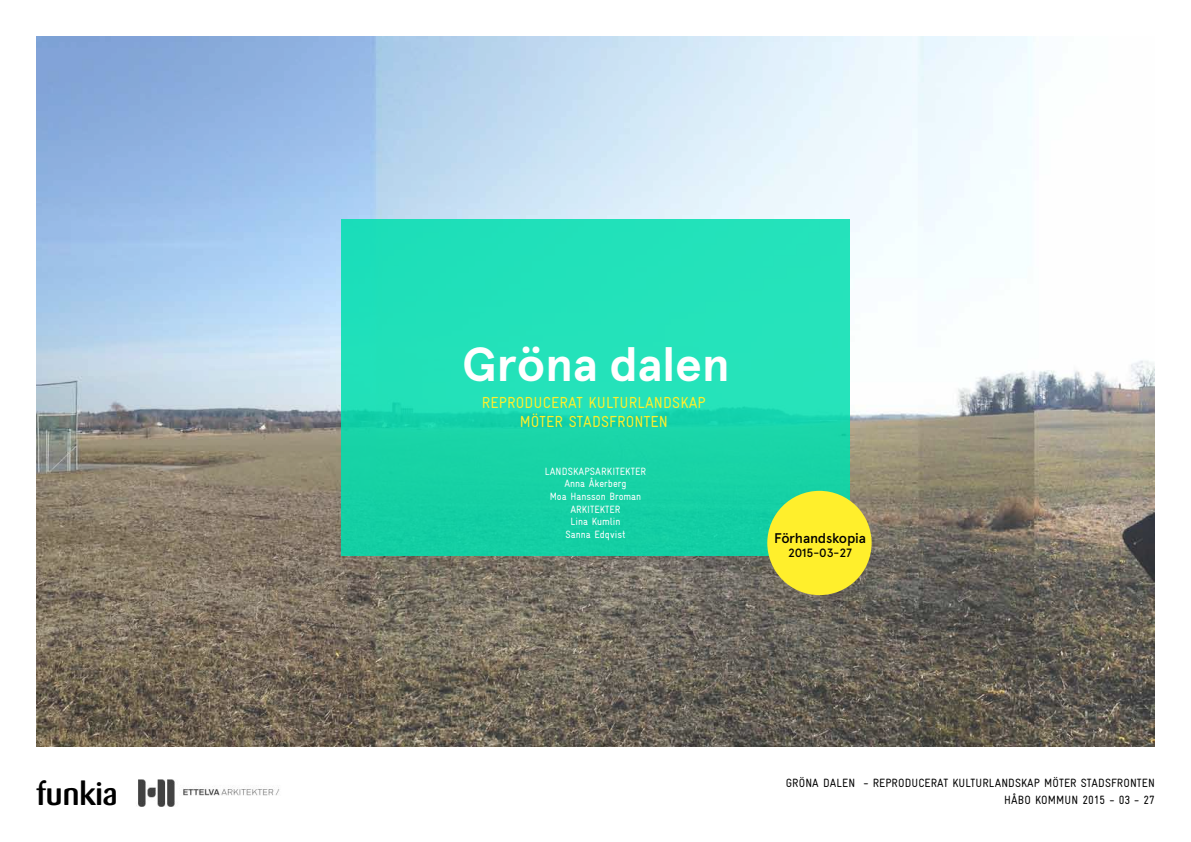
<style>
.page{position:relative;width:1191px;height:842px;background:#fff}
.page>*{position:absolute;margin:0;border:0;box-sizing:border-box;transform-origin:0 0}
.t1{font:700 47.9px "Apercu";letter-spacing:-.005em;color:#fff}
.t2{font:500 32.1px "Barmeno";color:#000}
.t3{font:16px/19.2px "Gravur Condensed";letter-spacing:.01em;color:#ffef2c;text-align:center}
.t4{font:500 14px "Apercu";letter-spacing:-.015em;color:#000}
.t5{font:12px/16.9px "Gravur Condensed";letter-spacing:.01em;color:#000;text-align:right}
.t6{font:500 12px "Apercu";letter-spacing:-.015em;color:#000}
.t7{font:10.6px "Gravur Condensed";color:#fff}
</style>
<div class="page">
<img style="left:136px;top:779px;width:144px;height:28px">
<img style="left:36px;top:36px;width:1118px;height:710px">
<div style="left:341px;top:219px;width:508px;height:337px;background:linear-gradient(to bottom,#27e7c1,#14cea2)"></div>
<div style="left:767px;top:491px;width:104px;height:104px;background:#ffef2c;border-radius:50%"></div>
<h1 class="t1" style="left:462px;top:335px;width:269px">Gröna dalen</h1>
<h3 class="t3" style="left:482px;top:393px;width:225px">REPRODUCERAT KULTURLANDSKAP<br>MÖTER STADSFRONTEN</h3>
<p class="t7" style="left:544px;top:465px;width:7px">landskapsark</p>
<p class="t7" style="left:612px;top:465px;width:10px">itekter</p>
<p class="t7" style="left:564px;top:478px;width:64px">Anna Åkerberg</p>
<p class="t7" style="left:549px;top:490px;width:93px">Moa Hansson Broman</p>
<p class="t7" style="left:570px;top:503px;width:52px">ARKITEKTER</p>
<p class="t7" style="left:570px;top:516px;width:51px">Lina Kumlin</p>
<p class="t7" style="left:565px;top:529px;width:61px">Sanna Edqvist</p>
<h3 class="t4" style="left:774px;top:530px;width:93px">Förhandskopia</h3>
<p class="t6" style="left:788px;top:546px;width:65px">2015-03-27</p>
<h2 class="t2" style="left:37px;top:775px;width:82px">funkia</h2>
<p class="t5" style="left:785px;top:775px;width:371px">GRÖNA DALEN - REPRODUCERAT KULTURLANDSKAP MÖTER STADSFRONTEN<br>HÅBO KOMMUN 2015 - 03 - 27</p>
</div>
